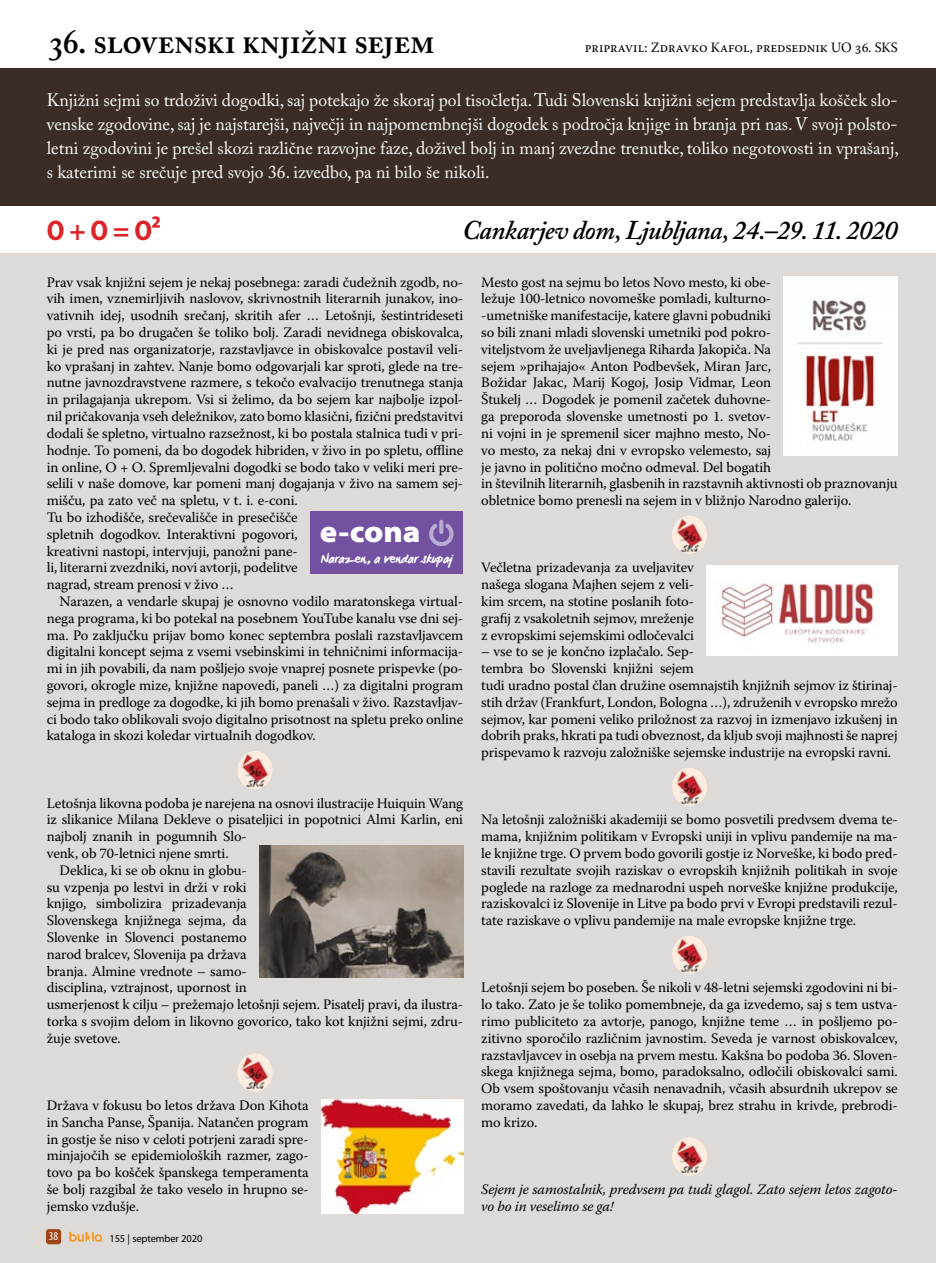
<style>
.page{position:relative;width:936px;height:1263px;background:#fff}
.page>*{position:absolute;margin:0;border:0;box-sizing:border-box;transform-origin:0 0}
.t1{font:600 34.5px "Adobe Caslon Pro";letter-spacing:-.015em;color:#000}
.t2{font:900 semi-expanded 30.45px "Myriad Pro";color:#fff}
.t3{font:700 semi-condensed 28.5px "Myriad Pro";color:#db2328;scale:.96 1}
.t4{font:italic 600 27px "Adobe Caslon Pro";letter-spacing:-.025em;color:#000}
.t5{font:18px/24px "Adobe Caslon Pro";color:#fff;text-align:justify}
.t6{font:14.4px/16.8px "Warnock Pro";letter-spacing:-.01em;color:#000;text-align:justify}
.t7{font:italic 14.4px/16.8px "Warnock Pro";letter-spacing:-.01em;color:#000}
.t8{font:14.25px "Warnock Pro";color:#000;scale:.95 1}
.t9{font:700 13.5px "WC Mano Negra Bta";color:#fff}
.t10{font:condensed 12px "Myriad Pro";color:#fff}
.t11{font:10.5px "Myriad Pro";letter-spacing:-.01em;color:#000}
</style>
<div class="page">
<div style="left:0;top:82px;width:935px;height:1181px;background:#dedad7"></div>
<div style="left:0;top:68px;width:935px;height:138px;background:#3b2d25"></div>
<div style="left:0;top:206px;width:935px;height:47px;background:#fff"></div>
<img style="left:237px;top:751px;width:35px;height:38px">
<img style="left:237px;top:1053px;width:35px;height:39px">
<img style="left:672px;top:516px;width:35px;height:38px">
<img style="left:672px;top:768px;width:35px;height:38px">
<img style="left:672px;top:936px;width:35px;height:38px">
<img style="left:672px;top:1137px;width:35px;height:39px">
<div style="left:310px;top:511px;width:153px;height:62px;background:#7251a1"></div>
<svg style="left:429px;top:520px;width:24px;height:26px"></svg>
<img style="left:706px;top:565px;width:191px;height:90px">
<img style="left:783px;top:277px;width:114px;height:179px">
<img style="left:259px;top:845px;width:204px;height:132px">
<img style="left:321px;top:1100px;width:142px;height:113px">
<svg style="left:69px;top:1232px;width:33px;height:10px"></svg>
<div style="left:46px;top:1229px;width:15px;height:15px;background:#9d4517;border-radius:3px"></div>
<h1 class="t1" style="left:47px;top:21px;width:389px">36. slovenski knjižni sejem</h1>
<p class="t8" style="left:584px;top:39px;width:331px">pripravil: Zdravko Kafol, predsednik UO 36. SKS</p>
<p class="t5" style="left:47px;top:88px;width:853px">Knjižni sejmi so trdoživi dogodki, saj potekajo že skoraj pol tisočletja. Tudi Slovenski knjižni sejem predstavlja košček slo&shy;venske zgodovine, saj je najstarejši, največji in najpomembnejši dogodek s področja knjige in branja pri nas. V svoji polsto&shy;letni zgodovini je prešel skozi različne razvojne faze, doživel bolj in manj zvezdne trenutke, toliko negotovosti in vprašanj, s katerimi se srečuje pred svojo 36. izvedbo, pa ni bilo še nikoli.</p>
<h3 class="t3" style="left:47px;top:215px;width:120px">O + O = O²</h3>
<h3 class="t4" style="left:462px;top:214px;width:437px">Cankarjev dom, Ljubljana, 24.–29. 11. 2020</h3>
<p class="t6" style="left:47px;top:273px;width:418px;text-align:left">Prav vsak knjižni sejem je nekaj posebnega: zaradi čudežnih zgodb, no&shy;vih imen, vznemirljivih naslovov, skrivnostnih literarnih junakov, ino&shy;vativnih idej, usodnih srečanj, skritih afer … Letošnji, šestintrideseti po vrsti, pa bo drugačen še toliko bolj. Zaradi nevidnega obiskovalca, ki je pred nas organizatorje, razstavljavce in obiskovalce postavil veli&shy;ko vprašanj in zahtev. Nanje bomo odgovarjali kar sproti, glede na tre&shy;nutne javnozdravstvene razmere, s tekočo evalvacijo trenutnega stanja in prilagajanja ukrepom. Vsi si želimo, da bo sejem kar najbolje izpol&shy;nil pričakovanja vseh deležnikov, zato bomo klasični, fizični predstavitvi dodali še spletno, virtualno razsežnost, ki bo postala stalnica tudi v pri&shy;hodnje. To pomeni, da bo dogodek hibriden, v živo in po spletu, offline in online, O + O. Spremljevalni dogodki se bodo tako v veliki meri pre&shy;selili v naše domove, kar pomeni manj dogajanja v živo na samem sej&shy;mišču, pa zato več na spletu, v t. i. e-coni.<br>Tu bo izhodišče, srečevališče in presečišče<br>spletnih dogodkov. Interaktivni pogovori,<br>kreativni nastopi, intervjuji, panožni pane-<br>li, literarni zvezdniki, novi avtorji, podelitve<br>nagrad, stream prenosi v živo …</p>
<p class="t6" style="left:47px;top:592px;width:418px;text-indent:13px">Narazen, a vendarle skupaj je osnovno vodilo maratonskega virtual&shy;nega programa, ki bo potekal na posebnem YouTube kanalu vse dni sej&shy;ma. Po zaključku prijav bomo konec septembra poslali razstavljavcem digitalni koncept sejma z vsemi vsebinskimi in tehničnimi informacija&shy;mi in jih povabili, da nam pošljejo svoje vnaprej posnete prispevke (po&shy;govori, okrogle mize, knjižne napovedi, paneli …) za digitalni program sejma in predloge za dogodke, ki jih bomo prenašali v živo. Razstavljav&shy;ci bodo tako oblikovali svojo digitalno prisotnost na spletu preko online kataloga in skozi koledar virtualnih dogodkov.</p>
<h2 class="t2" style="left:320px;top:511px;width:102px">e-cona</h2>
<p class="t9" style="left:320px;top:549px;width:134px">Nara^en , a vendar skupaj</p>
<p class="t6" style="left:47px;top:794px;width:418px">Letošnja likovna podoba je narejena na osnovi ilustracije Huiquin Wang</p>
<p class="t6" style="left:47px;top:811px;width:418px">iz slikanice Milana Dekleve o pisateljici in popotnici Almi Karlin, eni</p>
<p class="t6" style="left:47px;top:828px;width:201px">najbolj znanih in pogumnih Slo-</p>
<p class="t6" style="left:47px;top:844px;width:183px">venk, ob 70-letnici njene smrti.</p>
<p class="t6" style="left:60px;top:861px;width:189px">Deklica, ki se ob oknu in globu-</p>
<p class="t6" style="left:47px;top:878px;width:201px">su vzpenja po lestvi in drži v roki</p>
<p class="t6" style="left:47px;top:895px;width:201px">knjigo, simbolizira prizadevanja</p>
<p class="t6" style="left:47px;top:912px;width:201px">Slovenskega knjižnega sejma, da</p>
<p class="t6" style="left:47px;top:928px;width:201px">Slovenke in Slovenci postanemo</p>
<p class="t6" style="left:47px;top:945px;width:201px">narod bralcev, Slovenija pa država</p>
<p class="t6" style="left:47px;top:962px;width:201px">branja. Almine vrednote – samo-</p>
<p class="t6" style="left:47px;top:979px;width:201px">disciplina, vztrajnost, upornost in</p>
<p class="t6" style="left:47px;top:996px;width:418px">usmerjenost k cilju – prežemajo letošnji sejem. Pisatelj pravi, da ilustra-</p>
<p class="t6" style="left:47px;top:1012px;width:418px">torka s svojim delom in likovno govorico, tako kot knjižni sejmi, zdru-</p>
<p class="t6" style="left:47px;top:1029px;width:75px">žuje svetove.</p>
<p class="t6" style="left:47px;top:1096px;width:263px">Država v fokusu bo letos država Don Kihota in Sancha Panse, Španija. Natančen program in gostje še niso v celoti potrjeni zaradi spre&shy;minjajočih se epidemioloških razmer, zago&shy;tovo pa bo košček španskega temperamenta še bolj razgibal že tako veselo in hrupno se&shy;jemsko vzdušje.</p>
<p class="t10" style="left:49px;top:1229px;width:11px">38</p>
<p class="t11" style="left:109px;top:1232px;width:95px">155 | september 2020</p>
<p class="t6" style="left:481px;top:273px;width:418px;text-align:left">Mesto gost na sejmu bo letos Novo mesto, ki obe-<br>ležuje 100-letnico novomeške pomladi, kulturno-<br>-umetniške manifestacije, katere glavni pobudniki<br>so bili znani mladi slovenski umetniki pod pokro-<br>viteljstvom že uveljavljenega Riharda Jakopiča. Na<br>sejem »prihajajo« Anton Podbevšek, Miran Jarc,<br>Božidar Jakac, Marij Kogoj, Josip Vidmar, Leon<br>Štukelj … Dogodek je pomenil začetek duhovne-<br>ga preporoda slovenske umetnosti po 1. svetov-<br>ni vojni in je spremenil sicer majhno mesto, No-<br>vo mesto, za nekaj dni v evropsko velemesto, saj<br>je javno in politično močno odmeval. Del bogatih<br>in številnih literarnih, glasbenih in razstavnih aktivnosti ob praznovanju obletnice bomo prenesli na sejem in v bližnjo Narodno galerijo.</p>
<p class="t6" style="left:481px;top:559px;width:214px">Večletna prizadevanja za uveljavitev našega slogana Majhen sejem z veli&shy;kim srcem, na stotine poslanih foto&shy;grafij z vsakoletnih sejmov, mreženje z evropskimi sejemskimi odločevalci</p>
<p class="t6" style="left:481px;top:643px;width:418px;text-align:left">– vse to se je končno izplačalo. Sep-<br>tembra bo Slovenski knjižni sejem<br>tudi uradno postal član družine osemnajstih knjižnih sejmov iz štirinaj&shy;stih držav (Frankfurt, London, Bologna …), združenih v evropsko mrežo sejmov, kar pomeni veliko priložnost za razvoj in izmenjavo izkušenj in dobrih praks, hkrati pa tudi obveznost, da kljub svoji majhnosti še naprej prispevamo k razvoju založniške sejemske industrije na evropski ravni.</p>
<p class="t6" style="left:481px;top:811px;width:418px">Na letošnji založniški akademiji se bomo posvetili predvsem dvema te&shy;mama, knjižnim politikam v Evropski uniji in vplivu pandemije na ma&shy;le knjižne trge. O prvem bodo govorili gostje iz Norveške, ki bodo pred&shy;stavili rezultate svojih raziskav o evropskih knjižnih politikah in svoje poglede na razloge za mednarodni uspeh norveške knjižne produkcije, raziskovalci iz Slovenije in Litve pa bodo prvi v Evropi predstavili rezul&shy;tate raziskave o vplivu pandemije na male evropske knjižne trge.</p>
<p class="t6" style="left:481px;top:979px;width:418px">Letošnji sejem bo poseben. Še nikoli v 48-letni sejemski zgodovini ni bi&shy;lo tako. Zato je še toliko pomembneje, da ga izvedemo, saj s tem ustva&shy;rimo publiciteto za avtorje, panogo, knjižne teme … in pošljemo po&shy;zitivno sporočilo različnim javnostim. Seveda je varnost obiskovalcev, razstavljavcev in osebja na prvem mestu. Kakšna bo podoba 36. Sloven&shy;skega knjižnega sejma, bomo, paradoksalno, odločili obiskovalci sami.<br>Ob vsem spoštovanju včasih nenavadnih, včasih absurdnih ukrepov se moramo zavedati, da lahko le skupaj, brez strahu in krivde, prebrodi&shy;mo krizo.</p>
<p class="t7" style="left:481px;top:1180px;width:418px">Sejem je samostalnik, predvsem pa tudi glagol. Zato sejem letos zagoto&shy;vo bo in veselimo se ga!</p>
</div>
